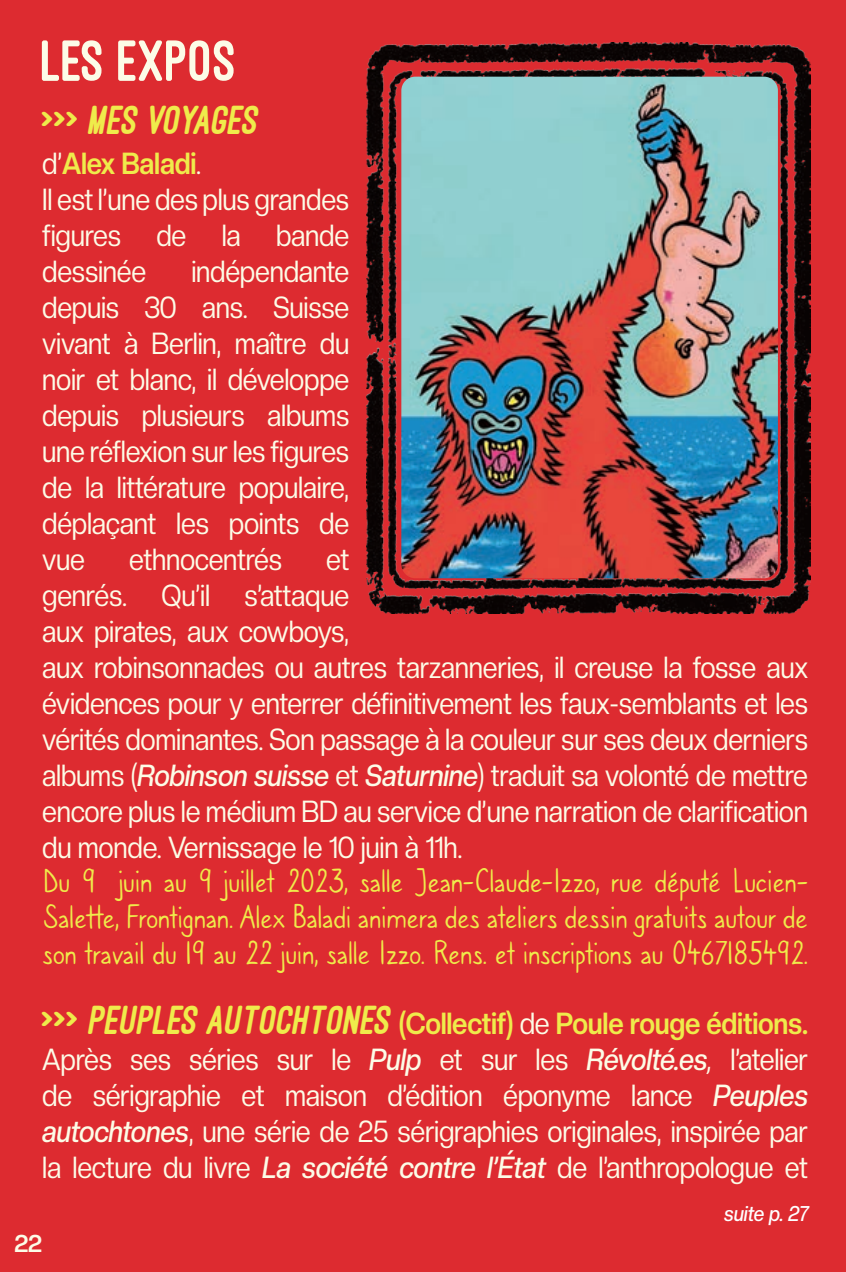
<style>
.page{position:relative;width:846px;height:1272px;background:#fff}
.page>*{position:absolute;margin:0;border:0;box-sizing:border-box;transform-origin:0 0}
.t1{font:800 60px "Ostrich Sans";color:#fcfce7}
.t2{font:italic 800 42px "Ostrich Sans";color:#efeb4b}
.t3{font:36px/36px "Caroni";letter-spacing:-.03em;color:#efeb4b;text-align:justify}
.t4{font:30px/36px "Creato Display";letter-spacing:-.01em;color:#fcfce7;scale:.9 1}
.t5{font:700 24px "Creato Display";color:#fcfce7}
.t6{font:italic 500 21px "Creato Display";color:#fff;scale:.9 1}
.s1{font-style:normal}
.s2{font-weight:700;color:#efeb4b}
.s3{font-weight:500;font-style:italic}
.s4{font-family:"Ostrich Sans";font-weight:800;font-size:42px;color:#efeb4b}
.s5{font-family:"Ostrich Sans";font-weight:800;font-style:italic;font-size:42px;color:#efeb4b}
.s6{font-style:italic}
</style>
<div class="page">
<div style="left:0;top:0;width:845px;height:1272px;background:#dd2b30"></div>
<img style="left:366px;top:43px;width:443px;height:571px">
<img style="left:401px;top:77px;width:376px;height:501px">
<h1 class="t1" style="left:42px;top:29px;width:197px">LES EXPOS</h1>
<h2 class="t2" style="left:42px;top:98px;width:224px"><span class="s1">&gt; &gt; &gt;</span> MES VOYAGES</h2>
<p class="t4" style="left:42px;top:145px;width:342px">d’<span class="s2">Alex Baladi</span>.<br>Il est l’une des plus grandes figures de la bande dessinée</p>
<p class="t4" style="left:42px;top:253px;width:342px;text-align:justify;text-indent:149px">indépendante depuis 30 ans. Suisse vivant à Berlin, maître du noir et blanc, il développe depuis plusieurs albums une réflexion sur les figures de la littérature populaire, déplaçant les points de vue</p>
<p class="t4" style="left:129px;top:541px;width:171px">ethnocentrés</p>
<p class="t4" style="left:42px;top:541px;width:852px;text-indent:284px">et<br>genrés. Qu’il s’attaque<br>aux pirates, aux cowboys,<br>aux robinsonnades ou autres tarzanneries, il creuse la fosse aux évidences pour y enterrer définitivement les faux-semblants et les vérités dominantes. Son passage à la couleur sur ses deux derniers albums (<span class="s3">Robinson suisse</span> et <span class="s3">Saturnine</span>) traduit sa volonté de mettre encore plus le médium BD au service d’une narration de clarification du monde. Vernissage le 10 juin à 11h.</p>
<p class="t3" style="left:42px;top:863px;width:767px">Du 9 juin au 9 juillet 2023, salle Jean-Claude-Izzo, rue député Lucien-Salette, Frontignan. Alex Baladi animera des ateliers dessin gratuits autour de son travail du 19 au 22 juin, salle Izzo. Rens. et inscriptions au 0467185492.</p>
<p class="t4" style="left:42px;top:1005px;width:852px;text-align:justify"><span class="s4">&gt;&gt;&gt;</span> <span class="s5">PEUPLES AUTOCHTONES</span> <span class="s2">(Collectif)</span> de <span class="s2">Poule rouge éditions.<br></span>Après ses séries sur le <span class="s3">Pulp</span> et sur les <span class="s3">Révolté.es</span><span class="s6">,</span> l’atelier de sérigraphie et maison d’édition éponyme lance <span class="s3">Peuples autochtones</span>, une série de 25 sérigraphies originales, inspirée par la lecture du livre <span class="s3">La société contre l’État</span> de l’anthropologue et</p>
<p class="t6" style="left:723px;top:1201px;width:95px">suite p. 27</p>
<p class="t5" style="left:14px;top:1229px;width:29px">22</p>
</div>
